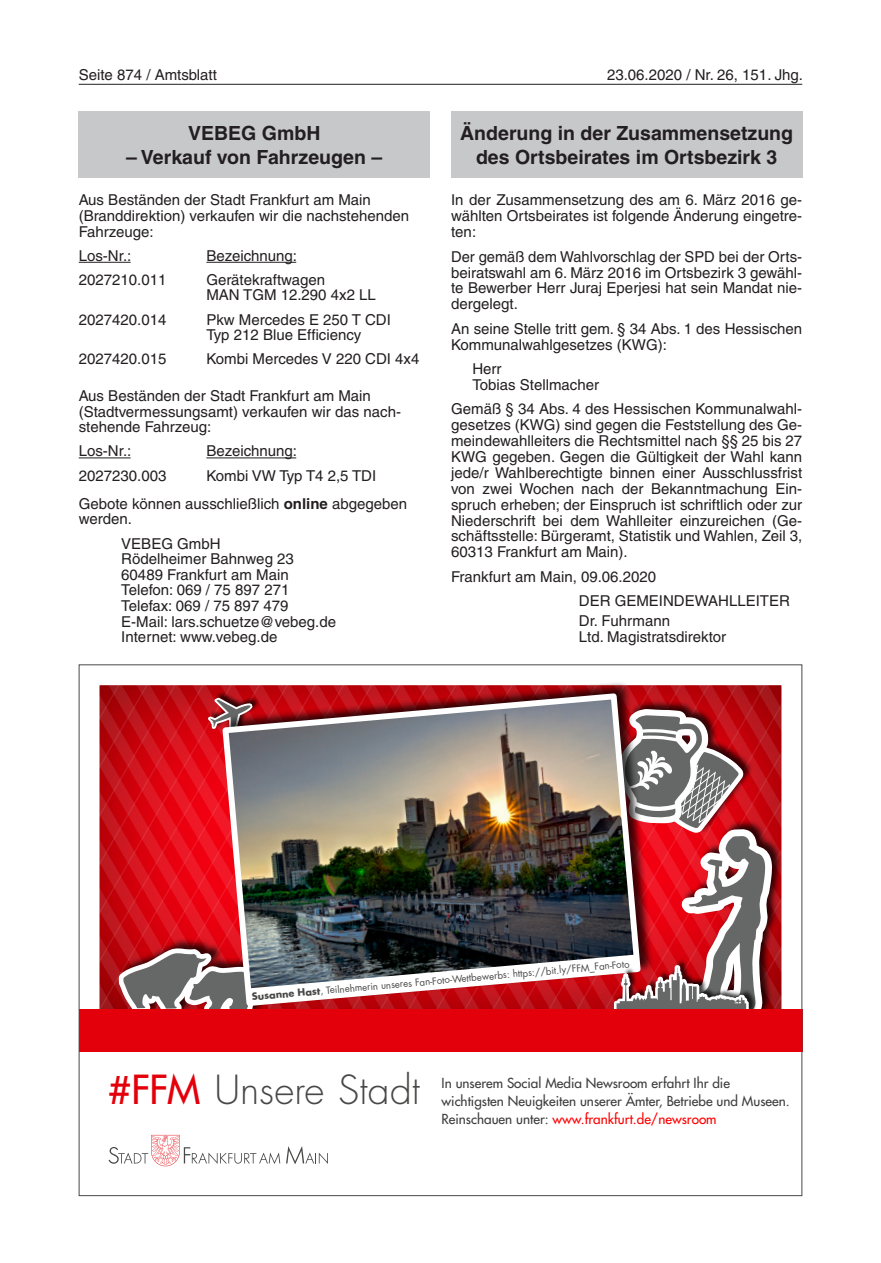
<style>
.page{position:relative;width:881px;height:1263px;background:#fff}
.page>*{position:absolute;margin:0;border:0;box-sizing:border-box;transform-origin:0 0}
.t1{font:300 39px "Futura";letter-spacing:.005em;color:#484847}
.Frankfurt{font:700 19.5px "Helvetica LT";color:#231f20}
.Frankfurt-2{font:15px/15.9px "Helvetica LT";color:#231f20}
.t2{font:13.5px/18.3px "Futura LT";color:#3e3e3f}
.t3{font:13.2px/18px "Futura";letter-spacing:.01em;color:#484847;text-align:justify}
.t4{font:9.75px "Futura";color:#484847}
.s1{font-weight:700}
.s2{font-weight:400;color:#e3000b}
.s3{color:#e3000b}
.s4{color:#f00}
</style>
<div class="page">
<hr style="left:79px;top:84px;width:722px;height:1px;background:#231f20">
<div style="left:79px;top:111px;width:350px;height:67px;background:#c7c8ca"></div>
<hr style="left:79px;top:262px;width:51px;height:1px;background:#231f20">
<hr style="left:206px;top:262px;width:90px;height:1px;background:#231f20">
<hr style="left:79px;top:457px;width:51px;height:1px;background:#231f20">
<hr style="left:206px;top:457px;width:90px;height:1px;background:#231f20">
<div style="left:451px;top:111px;width:350px;height:67px;background:#c7c8ca"></div>
<svg style="left:99px;top:685px;width:683px;height:324px;background:#c51c25"></svg>
<div style="left:208px;top:691px;width:52px;height:46px;background:#000;opacity:.75"></div>
<svg style="left:208px;top:698px;width:11px;height:39px"></svg>
<div style="left:618px;top:699px;width:135px;height:135px;background:#000;opacity:.75"></div>
<div style="left:222px;top:681px;width:431px;height:326px;background:#000;opacity:.75"></div>
<img style="left:219px;top:690px;width:424px;height:319px">
<div style="left:681px;top:819px;width:101px;height:199px;background:#000;opacity:.75"></div>
<svg style="left:613px;top:709px;width:158px;height:300px"></svg>
<div style="left:79px;top:1009px;width:722px;height:42px;background:#e3000b"></div>
<svg style="left:286px;top:1146px;width:42px;height:18px"></svg>
<svg style="left:108px;top:1135px;width:172px;height:31px"></svg>
<p class="Frankfurt-2" style="left:79px;top:66px;width:140px">Seite 874 / Amtsblatt</p>
<p class="Frankfurt-2" style="left:606px;top:66px;width:197px">23.06.2020 / Nr. 26, 151. Jhg.</p>
<p class="Frankfurt" style="left:188px;top:121px;width:134px">VEBEG GmbH</p>
<p class="Frankfurt" style="left:126px;top:145px;width:257px">– Verkauf von Fahrzeugen –</p>
<p class="Frankfurt-2" style="left:79px;top:192px;width:293px">Aus Beständen der Stadt Frankfurt am Main</p>
<p class="Frankfurt-2" style="left:79px;top:208px;width:332px">(Branddirektion) verkaufen wir die nachstehenden<br>Fahrzeuge:</p>
<p class="Frankfurt-2" style="left:79px;top:248px;width:54px">Los-Nr.:</p>
<p class="Frankfurt-2" style="left:206px;top:248px;width:92px">Bezeichnung:</p>
<p class="Frankfurt-2" style="left:79px;top:272px;width:89px">2027210.011</p>
<p class="Frankfurt-2" style="left:206px;top:272px;width:171px">Gerätekraftwagen<br>MAN TGM 12.290 4x2 LL</p>
<p class="Frankfurt-2" style="left:79px;top:311px;width:89px">2027420.014</p>
<p class="Frankfurt-2" style="left:206px;top:311px;width:186px">Pkw Mercedes E 250 T CDI<br>Typ 212 Blue Efficiency</p>
<p class="Frankfurt-2" style="left:79px;top:351px;width:89px">2027420.015</p>
<p class="Frankfurt-2" style="left:206px;top:351px;width:214px">Kombi Mercedes V 220 CDI 4x4</p>
<p class="Frankfurt-2" style="left:79px;top:388px;width:293px">Aus Beständen der Stadt Frankfurt am Main</p>
<p class="Frankfurt-2" style="left:79px;top:404px;width:324px">(Stadtvermessungsamt) verkaufen wir das nach&shy;stehende Fahrzeug:</p>
<p class="Frankfurt-2" style="left:79px;top:443px;width:54px">Los-Nr.:</p>
<p class="Frankfurt-2" style="left:206px;top:443px;width:92px">Bezeichnung:</p>
<p class="Frankfurt-2" style="left:79px;top:467px;width:89px">2027230.003</p>
<p class="Frankfurt-2" style="left:206px;top:467px;width:171px">Kombi VW Typ T4 2,5 TDI</p>
<p class="Frankfurt-2" style="left:79px;top:496px;width:330px">Gebote können ausschließlich <span class="s1">online</span> abgegeben</p>
<p class="Frankfurt-2" style="left:79px;top:511px;width:55px">werden.</p>
<p class="Frankfurt-2" style="left:121px;top:535px;width:101px">VEBEG GmbH</p>
<p class="Frankfurt-2" style="left:121px;top:551px;width:174px">Rödelheimer Bahnweg 23</p>
<p class="Frankfurt-2" style="left:121px;top:566px;width:169px">60489 Frankfurt am Main</p>
<p class="Frankfurt-2" style="left:121px;top:582px;width:169px">Telefon: 069 / 75 897 271</p>
<p class="Frankfurt-2" style="left:121px;top:598px;width:169px">Telefax: 069 / 75 897 479</p>
<p class="Frankfurt-2" style="left:121px;top:613px;width:216px">E-Mail: lars.schuetze@vebeg.de<br>Internet: www.vebeg.de</p>
<p class="Frankfurt" style="left:460px;top:121px;width:334px">Änderung in der Zusammensetzung</p>
<p class="Frankfurt" style="left:476px;top:145px;width:302px">des Ortsbeirates im Ortsbezirk 3</p>
<p class="Frankfurt-2" style="left:451px;top:192px;width:352px;text-align:justify">In der Zusammensetzung des am 6. März 2016 ge&shy;wählten Ortsbeirates ist folgende Änderung eingetre&shy;ten:</p>
<p class="Frankfurt-2" style="left:451px;top:248px;width:352px;text-align:justify">Der gemäß dem Wahlvorschlag der SPD bei der Orts&shy;beiratswahl am 6. März 2016 im Ortsbezirk 3 gewähl&shy;te Bewerber Herr Juraj Eperjesi hat sein Mandat nie&shy;dergelegt.</p>
<p class="Frankfurt-2" style="left:451px;top:320px;width:352px">An seine Stelle tritt gem. § 34 Abs. 1 des Hessischen<br>Kommunalwahlgesetzes (KWG):</p>
<p class="Frankfurt-2" style="left:472px;top:361px;width:31px">Herr</p>
<p class="Frankfurt-2" style="left:472px;top:377px;width:128px">Tobias Stellmacher</p>
<p class="Frankfurt-2" style="left:451px;top:401px;width:352px;text-align:justify">Gemäß § 34 Abs. 4 des Hessischen Kommunalwahl&shy;gesetzes (KWG) sind gegen die Feststellung des Ge&shy;meindewahlleiters die Rechtsmittel nach §§ 25 bis 27<br>KWG gegeben. Gegen die Gültigkeit der Wahl kann jede/r Wahlberechtigte binnen einer Ausschlussfrist von zwei Wochen nach der Bekanntmachung Ein&shy;spruch erheben; der Einspruch ist schriftlich oder zur Niederschrift bei dem Wahlleiter einzureichen (Ge&shy;schäftsstelle: Bürgeramt, Statistik und Wahlen, Zeil 3, 60313 Frankfurt am Main).</p>
<p class="Frankfurt-2" style="left:451px;top:568px;width:206px">Frankfurt am Main, 09.06.2020</p>
<p class="Frankfurt-2" style="left:578px;top:593px;width:212px">DER GEMEINDEWAHLLEITER</p>
<p class="Frankfurt-2" style="left:578px;top:613px;width:149px">Dr. Fuhrmann<br>Ltd. Magistratsdirektor</p>
<p class="t4" style="left:251px;top:990px;width:380px;rotate:-5deg"><span class="s1">Susanne Hast</span>, Teilnehmerin unseres Fan-Foto-Wettbewerbs: https://bit.ly/FFM_Fan-Foto</p>
<p class="t1" style="left:108px;top:1064px;width:313px"><span class="s2">#FFM</span> Unsere Stadt</p>
<p class="t3" style="left:450px;top:1073px;width:322px">In unserem Social Media Newsroom erfahrt Ihr die wich&shy;tigsten Neuigkeiten unserer Ämter, Betriebe und Museen.<br>Reinschauen unter: <span class="s3">www.frankfurt.de/newsroom</span></p>
<p class="t2" style="left:441px;top:1073px;width:349px">In unserem Social Media Newsroom erfahrt Ihr die wichtigsten Neuigkeiten unserer Ämter, Betriebe und Museen.<br>Reinschauen unter: <span class="s4">www.frankfurt.de/newsroom</span></p>
</div>
